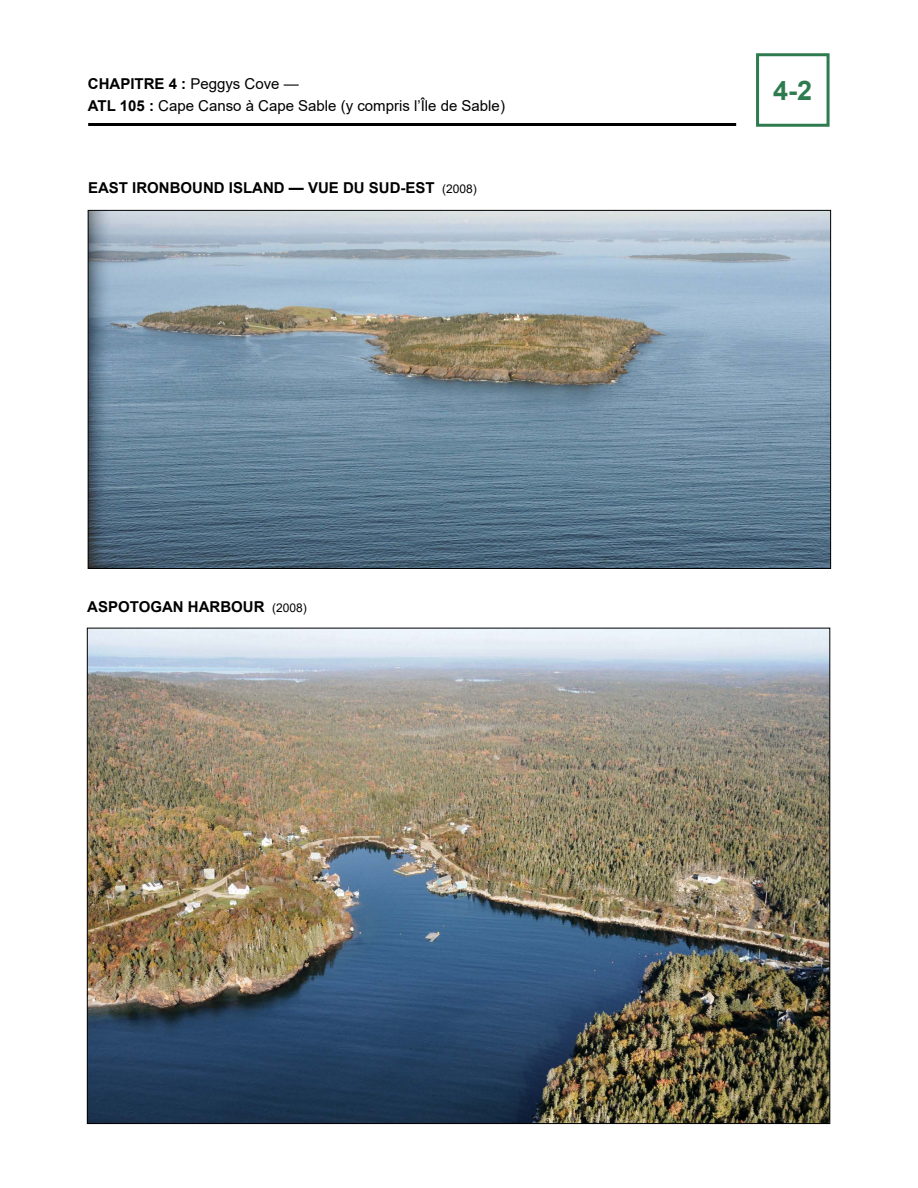
<style>
.page{position:relative;width:918px;height:1188px;background:#fff}
.page>*{position:absolute;margin:0;border:0;box-sizing:border-box;transform-origin:0 0}
.t1{font:700 27px "Arial";color:#2d7b4f}
.t2{font:15px/21.6px "Arial";color:#000}
.t3{font:700 15px "Arial";color:#000}
.s1{font-weight:700}
.s2{font-weight:400;font-size:12px}
</style>
<div class="page">
<hr style="left:88px;top:123px;width:648px;height:3px;background:#000">
<div style="left:756px;top:53px;width:74px;height:74px;border:3px solid #2d7b4f"></div>
<img style="left:90px;top:212px;width:739px;height:355px">
<img style="left:89px;top:630px;width:739px;height:492px">
<p class="t2" style="left:88px;top:73px;width:419px"><span class="s1">CHAPITRE 4 :</span> Peggys Cove —<br><span class="s1">ATL 105 :</span> Cape Canso à Cape Sable (y compris l’Île de Sable)</p>
<h1 class="t1" style="left:773px;top:71px;width:41px">4-2</h1>
<p class="t3" style="left:88px;top:177px;width:390px">EAST IRONBOUND ISLAND — VUE DU SUD-EST <span class="s2">(2008)</span></p>
<p class="t3" style="left:87px;top:596px;width:221px">ASPOTOGAN HARBOUR <span class="s2">(2008)</span></p>
</div>
